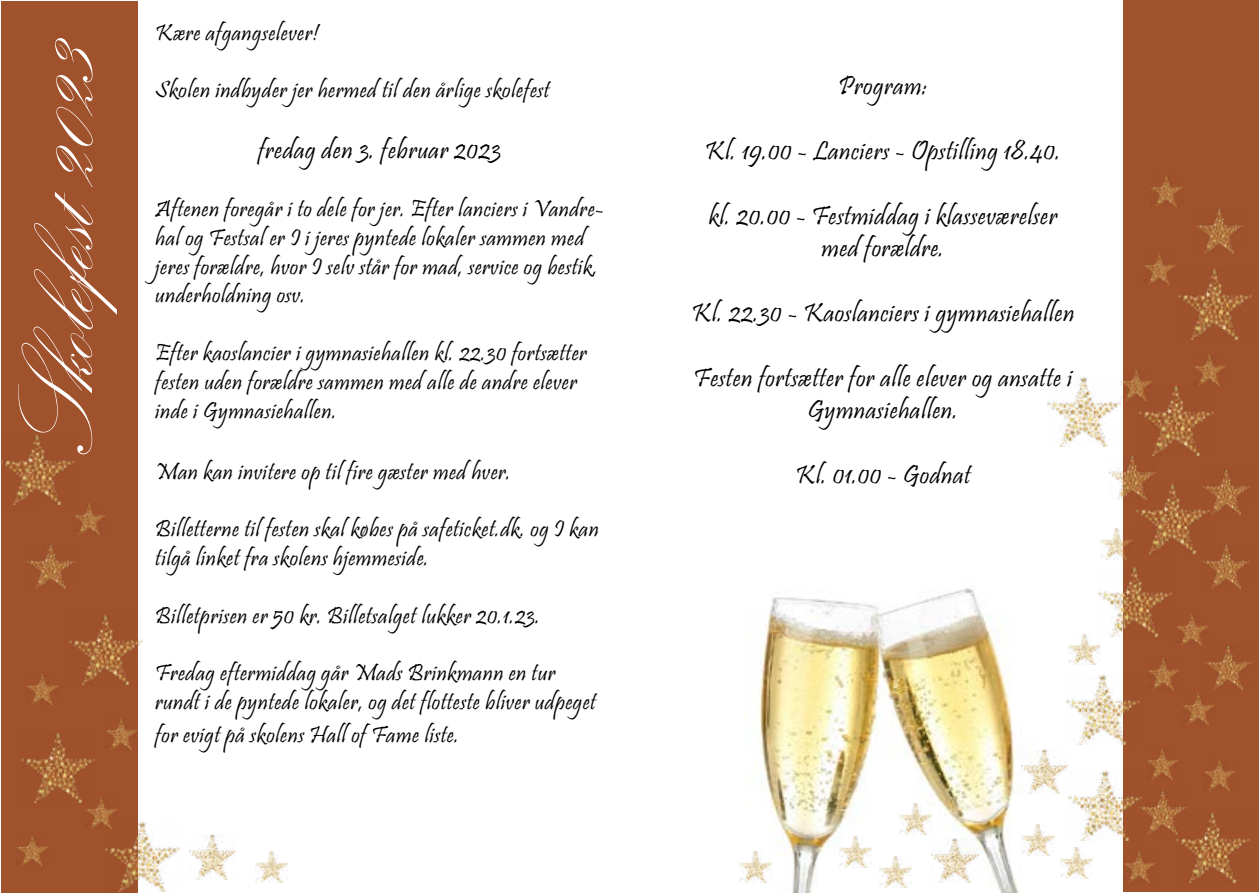
<style>
.page{position:relative;width:1259px;height:893px;background:#fff}
.page>*{position:absolute;margin:0;border:0;box-sizing:border-box;transform-origin:0 0}
.t1{font:108px "Kunstler Script";color:#fff}
.t2{font:27px/32.4px "Pristina";letter-spacing:.02em;color:#000;text-align:center}
.t3{font:24px/28.8px "Pristina";letter-spacing:.02em;color:#000}
</style>
<div class="page">
<div style="left:1123px;top:0;width:136px;height:892px;background:#a0522d"></div>
<div style="left:1px;top:1px;width:136px;height:891px;background:#a0522d"></div>
<img style="left:1098px;top:566px;width:73px;height:70px">
<img style="left:1136px;top:484px;width:67px;height:70px">
<img style="left:1047px;top:376px;width:73px;height:70px">
<img style="left:1203px;top:544px;width:46px;height:44px">
<img style="left:1203px;top:470px;width:46px;height:44px">
<img style="left:1205px;top:645px;width:46px;height:44px">
<img style="left:1147px;top:659px;width:32px;height:30px">
<img style="left:1177px;top:614px;width:31px;height:31px">
<img style="left:1109px;top:455px;width:46px;height:45px">
<img style="left:1140px;top:385px;width:73px;height:70px">
<img style="left:1176px;top:812px;width:73px;height:71px">
<img style="left:1123px;top:852px;width:32px;height:31px">
<img style="left:1142px;top:791px;width:44px;height:44px">
<img style="left:1120px;top:370px;width:32px;height:31px">
<img style="left:1178px;top:269px;width:73px;height:70px">
<img style="left:106px;top:822px;width:73px;height:70px">
<img style="left:22px;top:732px;width:73px;height:70px">
<img style="left:69px;top:614px;width:73px;height:70px">
<img style="left:1px;top:435px;width:73px;height:70px">
<img style="left:74px;top:503px;width:31px;height:31px">
<img style="left:1182px;top:694px;width:32px;height:31px">
<img style="left:1203px;top:759px;width:32px;height:31px">
<img style="left:1144px;top:253px;width:31px;height:31px">
<img style="left:1193px;top:355px;width:32px;height:30px">
<img style="left:85px;top:798px;width:32px;height:31px">
<img style="left:17px;top:835px;width:32px;height:31px">
<img style="left:106px;top:718px;width:32px;height:31px">
<img style="left:26px;top:674px;width:32px;height:31px">
<img style="left:1196px;top:209px;width:46px;height:44px">
<img style="left:189px;top:835px;width:47px;height:44px">
<img style="left:28px;top:545px;width:46px;height:43px">
<img style="left:753px;top:588px;width:322px;height:304px">
<img style="left:1021px;top:749px;width:46px;height:45px">
<img style="left:932px;top:838px;width:46px;height:45px">
<img style="left:1066px;top:674px;width:74px;height:70px">
<img style="left:1060px;top:847px;width:32px;height:31px">
<img style="left:1068px;top:770px;width:74px;height:70px">
<img style="left:1068px;top:634px;width:32px;height:31px">
<img style="left:879px;top:857px;width:32px;height:31px">
<img style="left:900px;top:804px;width:32px;height:31px">
<img style="left:840px;top:836px;width:32px;height:31px">
<img style="left:1146px;top:748px;width:32px;height:31px">
<img style="left:739px;top:852px;width:32px;height:31px">
<img style="left:1100px;top:529px;width:32px;height:30px">
<img style="left:1022px;top:825px;width:32px;height:31px">
<img style="left:1150px;top:176px;width:32px;height:31px">
<img style="left:255px;top:852px;width:32px;height:31px">
<h1 class="t1" style="left:2px;top:462px;width:426px;rotate:-90deg">Skolefest2023</h1>
<p class="t3" style="left:155px;top:20px;width:165px">Kære afgangselever!</p>
<p class="t3" style="left:155px;top:78px;width:396px">Skolen indbyder jer hermed til den årlige skolefest</p>
<p class="t2" style="left:258px;top:136px;width:244px">fredag den 3. februar 2023</p>
<p class="t3" style="left:155px;top:197px;width:450px">Aftenen foregår i to dele for jer. Efter lanciers i Vandre&shy;hal og Festsal er I i jeres pyntede lokaler sammen med jeres forældre, hvor I selv står for mad, service og bestik, underholdning osv.</p>
<p class="t3" style="left:155px;top:341px;width:433px">Efter kaoslancier i gymnasiehallen kl. 22.30 fortsætter festen uden forældre sammen med alle de andre elever inde i Gymnasiehallen.</p>
<p class="t3" style="left:155px;top:459px;width:357px">Man kan invitere op til fire gæster med hver.</p>
<p class="t3" style="left:155px;top:517px;width:445px">Billetterne til festen skal købes på safeticket.dk. og I kan tilgå linket fra skolens hjemmeside.</p>
<p class="t3" style="left:155px;top:603px;width:387px">Billetprisen er 50 kr. Billetsalget lukker 20.1.23.</p>
<p class="t3" style="left:155px;top:661px;width:442px">Fredag eftermiddag går Mads Brinkmann en tur rundt i de pyntede lokaler, og det flotteste bliver udpeget</p>
<p class="t3" style="left:155px;top:722px;width:305px">for evigt på skolens Hall of Fame liste.</p>
<p class="t2" style="left:838px;top:72px;width:91px">Program:</p>
<p class="t2" style="left:704px;top:137px;width:358px">Kl. 19.00 - Lanciers - Opstilling 18.40.</p>
<p class="t2" style="left:708px;top:202px;width:350px">kl. 20.00 - Festmiddag i klasseværelser med forældre.</p>
<p class="t2" style="left:691px;top:299px;width:384px">Kl. 22.30 - Kaoslanciers i gymnasiehallen</p>
<p class="t2" style="left:693px;top:364px;width:380px">Festen fortsætter for alle elever og ansatte i<br>Gymnasiehallen.</p>
<p class="t2" style="left:795px;top:461px;width:177px">Kl. 01.00 - Godnat</p>
</div>
